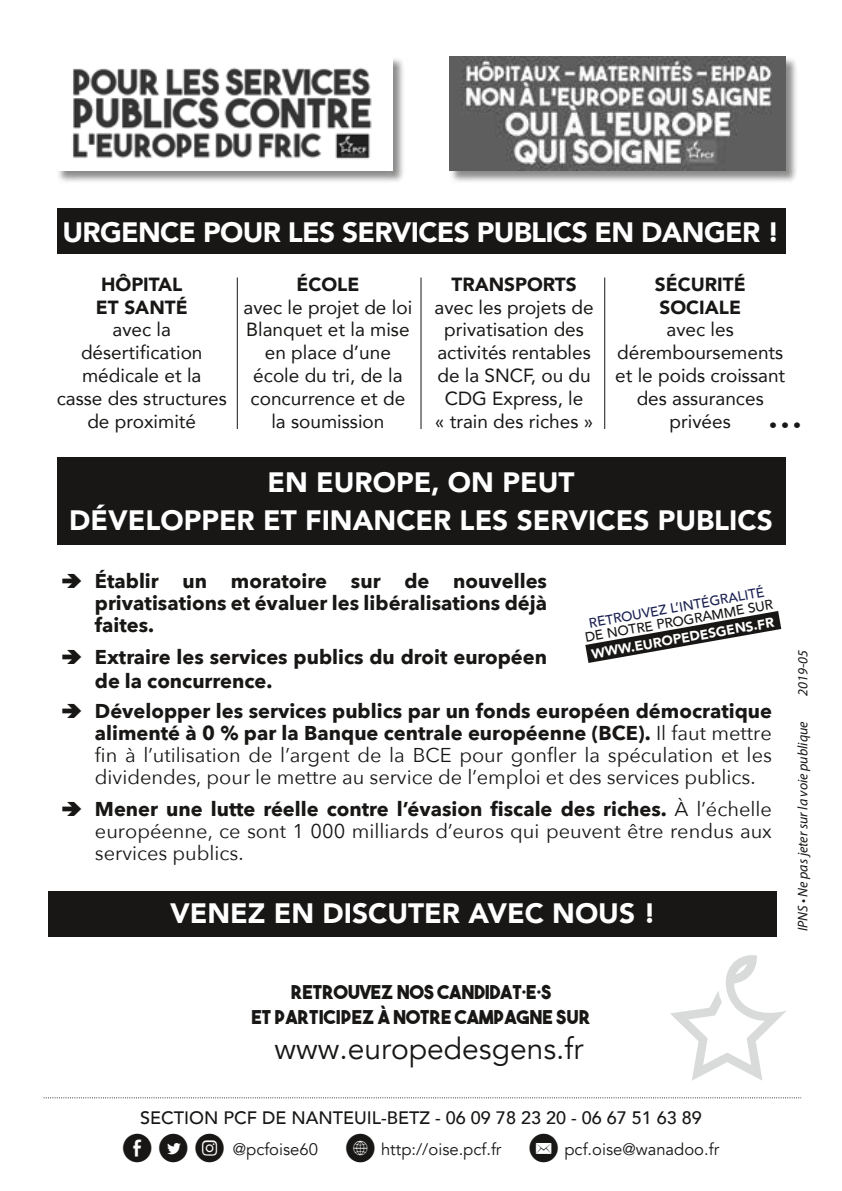
<style>
.page{position:relative;width:842px;height:1191px;background:#fff}
.page>*{position:absolute;margin:0;border:0;box-sizing:border-box;transform-origin:0 0}
.t1{font:800 36px "Avenir";color:#181716}
.t2{font:30px "Avenir";color:#181716}
.t3{font:900 28px/37.6px "Avenir";color:#fff;text-align:center}
.t4{font:900 28px "Avenir";letter-spacing:-.025em;color:#fff}
.t5{font:20px/22px "Avenir Next";color:#181716;text-align:justify}
.t6{font:700 20px/22px "Avenir Next";color:#181716;text-align:justify}
.t7{font:19px/22.8px "Avenir";color:#181716;text-align:center}
.t8{font:19px/24.8px "The Bold Font";color:#181716;text-align:center}
.t9{font:900 19px/22.8px "Avenir";color:#181716}
.t10{font:500 18px "Avenir";color:#181716}
.t11{font:16.6px "Avenir";color:#181716}
.t12{font:italic 14px "Myriad Pro";color:#181716}
.t13{font:500 13.6px "Avenir";color:#1a2151}
.t14{font:900 13.6px "Avenir";color:#fff}
.t15{font:500 13.6px "Avenir";color:#181716}
.s1{font-weight:700}
.s2{font-family:"Social Media Circled";font-size:28px}
</style>
<div class="page">
<svg style="left:44px;top:1097px;width:757px;height:1px"></svg>
<svg style="left:670px;top:955px;width:116px;height:125px"></svg>
<div style="left:49px;top:890px;width:728px;height:46px;background:#181716"></div>
<svg style="left:585px;top:611px;width:196px;height:52px"></svg>
<div style="left:57px;top:458px;width:728px;height:87px;background:#181716"></div>
<hr style="left:237px;top:277px;width:1px;height:152px;background:#181716">
<hr style="left:421px;top:277px;width:1px;height:152px;background:#181716">
<hr style="left:604px;top:277px;width:1px;height:152px;background:#181716">
<div style="left:57px;top:208px;width:728px;height:46px;background:#181716"></div>
<img style="left:58px;top:58px;width:346px;height:124px">
<img style="left:58px;top:58px;width:335px;height:112px">
<img style="left:449px;top:56px;width:348px;height:126px">
<img style="left:449px;top:57px;width:336px;height:113px">
<h3 class="t4" style="left:63px;top:208px;width:718px">URGENCE POUR LES SERVICES PUBLICS EN DANGER !</h3>
<p class="t9" style="left:96px;top:272px;width:93px">HÔPITAL<br>ET SANTÉ</p>
<p class="t7" style="left:57px;top:318px;width:172px">avec la désertification médicale et la<br>casse des structures de proximité</p>
<p class="t9" style="left:296px;top:272px;width:64px">ÉCOLE</p>
<p class="t7" style="left:244px;top:295px;width:170px">avec le projet de loi<br>Blanquet et la mise en place d’une école du tri, de la concurrence et de la soumission</p>
<p class="t9" style="left:655px;top:272px;width:92px">SÉCURITÉ<br>SOCIALE</p>
<p class="t7" style="left:615px;top:318px;width:172px">avec les déremboursements et le poids croissant des assurances privées</p>
<p class="t9" style="left:451px;top:272px;width:127px">TRANSPORTS</p>
<p class="t7" style="left:434px;top:295px;width:161px">avec les projets de privatisation des activités rentables de la SNCF, ou du<br>CDG Express, le<br>« train des riches »</p>
<h1 class="t1" style="left:767px;top:387px;width:37px">…</h1>
<h3 class="t3" style="left:69px;top:463px;width:705px">EN EUROPE, ON PEUT<br>DÉVELOPPER ET FINANCER LES SERVICES PUBLICS</h3>
<p class="t6" style="left:95px;top:569px;width:454px">Établir un moratoire sur de nouvelles privatisations et évaluer les libéralisations déjà faites.</p>
<p class="t6" style="left:95px;top:644px;width:454px;line-height:24px">Extraire les services publics du droit européen de la concurrence.</p>
<p class="t5" style="left:95px;top:699px;width:679px"><span class="s1">Développer les services publics par un fonds européen démocratique alimenté à 0 % par la Banque centrale européenne (BCE).</span> Il faut mettre fin à l’utilisation de l’argent de la BCE pour gonfler la spéculation et les dividendes, pour le mettre au service de l’emploi et des services publics.</p>
<p class="t5" style="left:95px;top:797px;width:679px"><span class="s1">Mener une lutte réelle contre l’évasion fiscale des riches.</span> À l’échelle européenne, ce sont 1 000 milliards d’euros qui peuvent être rendus aux services publics.</p>
<p class="t13" style="left:587px;top:611px;width:179px;rotate:-10deg">RETROUVEZ L’INTÉGRALITÉ</p>
<p class="t15" style="left:583px;top:626px;width:192px;rotate:-10deg">DE NOTRE PROGRAMME SUR</p>
<p class="t14" style="left:590px;top:642px;width:187px;rotate:-10deg">WWW.EUROPEDESGENS.FR</p>
<h3 class="t3" style="left:170px;top:893px;width:487px">VENEZ EN DISCUTER AVEC NOUS !</h3>
<p class="t8" style="left:251px;top:979px;width:341px">RETROUVEZ NOS CANDIDAT·E·S<br>ET PARTICIPEZ À NOTRE CAMPAGNE SUR</p>
<h2 class="t2" style="left:274px;top:1030px;width:310px">www.europedesgens.fr</h2>
<p class="t10" style="left:140px;top:1102px;width:563px">SECTION PCF DE NANTEUIL-BETZ - 06 09 78 23 20 - 06 67 51 63 89</p>
<p class="t11" style="left:123px;top:1139px;width:598px"><span class="s2">E D Q</span> @pcfoise60 <span class="s2">K</span> http://oise.pcf.fr <span class="s2">k</span> pcf.oise@wanadoo.fr</p>
<p class="t12" style="left:794px;top:696px;width:47px;rotate:-90deg">2019-05</p>
<p class="t12" style="left:794px;top:931px;width:211px;rotate:-90deg">IPNS • Ne pas jeter sur la voie publique</p>
</div>
